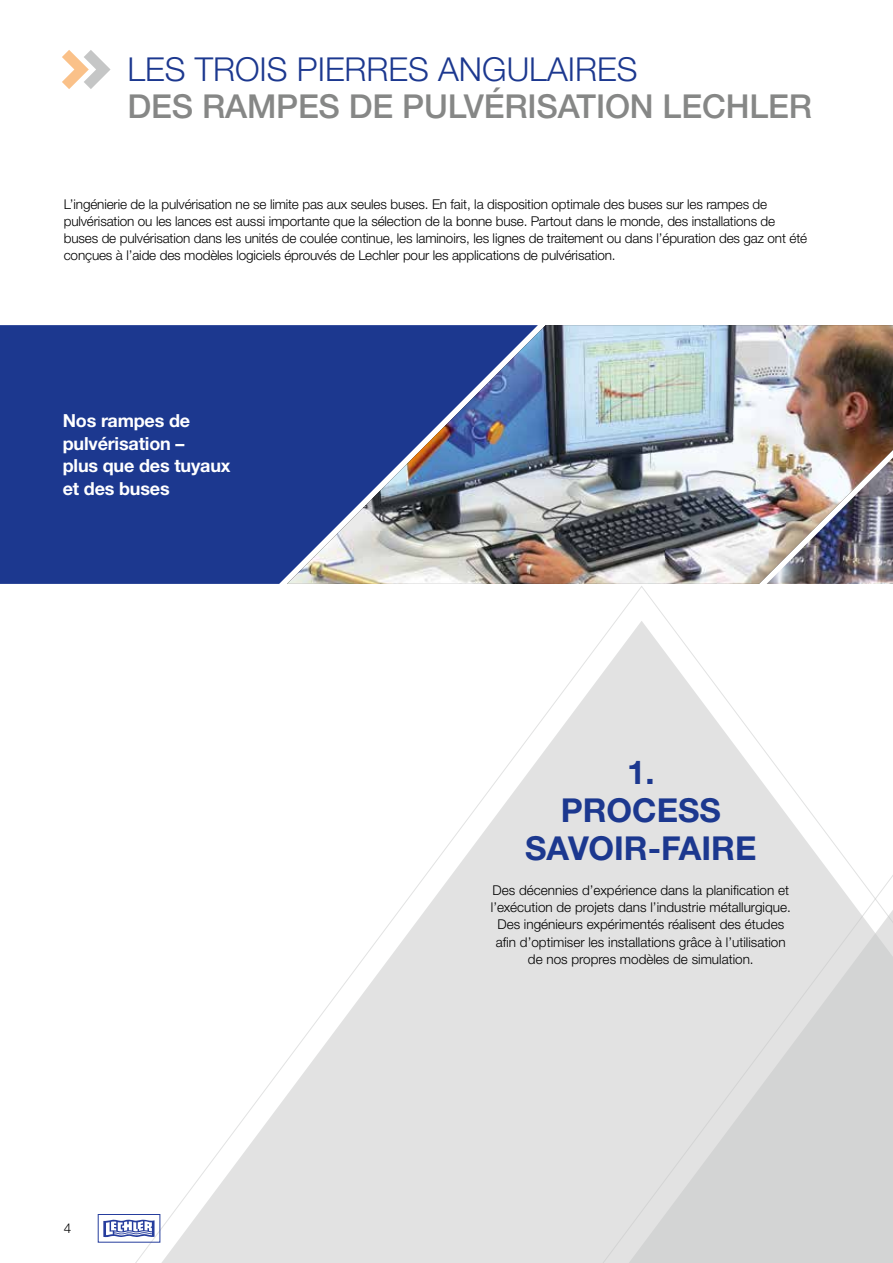
<style>
.page{position:relative;width:893px;height:1263px;background:#fff}
.page>*{position:absolute;margin:0;border:0;box-sizing:border-box;transform-origin:0 0}
.t1{font:500 33px "Helvetica Neue LTW1 G";letter-spacing:-.005em;color:#868786}
.t2{font:300 33px "Helvetica Neue LTW1 G";color:#1c388f}
.t3{font:700 33px/38.1px "Helvetica Neue LTW1 G";color:#1c388f;text-align:center}
.t4{font:700 18px/22.5px "Helvetica Neue LTW1 G";letter-spacing:-.01em;color:#fff}
.t5{font:300 13.5px/17.2px "Helvetica Neue LTW1 G";letter-spacing:-.01em;color:#000;text-align:center}
</style>
<div class="page">
<svg style="left:100px;top:686px;width:467px;height:577px"></svg>
<svg style="left:567px;top:586px;width:326px;height:677px"></svg>
<div style="left:0;top:325px;width:287px;height:259px;background:#1c388f"></div>
<img style="left:287px;top:325px;width:606px;height:259px">
<img style="left:767px;top:457px;width:126px;height:127px">
<svg style="left:62px;top:50px;width:49px;height:39px"></svg>
<div style="left:98px;top:1214px;width:62px;height:28px;border:1px solid #263d9d"></div>
<svg style="left:103px;top:1219px;width:52px;height:18px"></svg>
<h1 class="t2" style="left:128px;top:49px;width:511px">LES TROIS PIERRES ANGULAIRES</h1>
<h1 class="t1" style="left:128px;top:87px;width:686px">DES RAMPES DE PULVÉRISATION LECHLER</h1>
<p class="t5" style="left:64px;top:195px;width:745px;text-align:left">L’ingénierie de la pulvérisation ne se limite pas aux seules buses. En fait, la disposition optimale des buses sur les rampes de pulvérisation ou les lances est aussi importante que la sélection de la bonne buse. Partout dans le monde, des installations de buses de pulvérisation dans les unités de coulée continue, les laminoirs, les lignes de traitement ou dans l’épuration des gaz ont été conçues à l’aide des modèles logiciels éprouvés de Lechler pour les applications de pulvérisation.</p>
<h2 class="t4" style="left:63px;top:409px;width:169px">Nos rampes de pulvérisation –<br>plus que des tuyaux et des buses</h2>
<p class="t5" style="left:64px;top:1219px;width:9px">4</p>
<h1 class="t3" style="left:525px;top:753px;width:233px">1.<br>PROCESS<br>SAVOIR-FAIRE</h1>
<p class="t5" style="left:491px;top:881px;width:301px">Des décennies d’expérience dans la planification et l’exécution de projets dans l’industrie métallurgique.<br>Des ingénieurs expérimentés réalisent des études afin d’optimiser les installations grâce à l’utilisation de nos propres modèles de simulation.</p>
</div>
